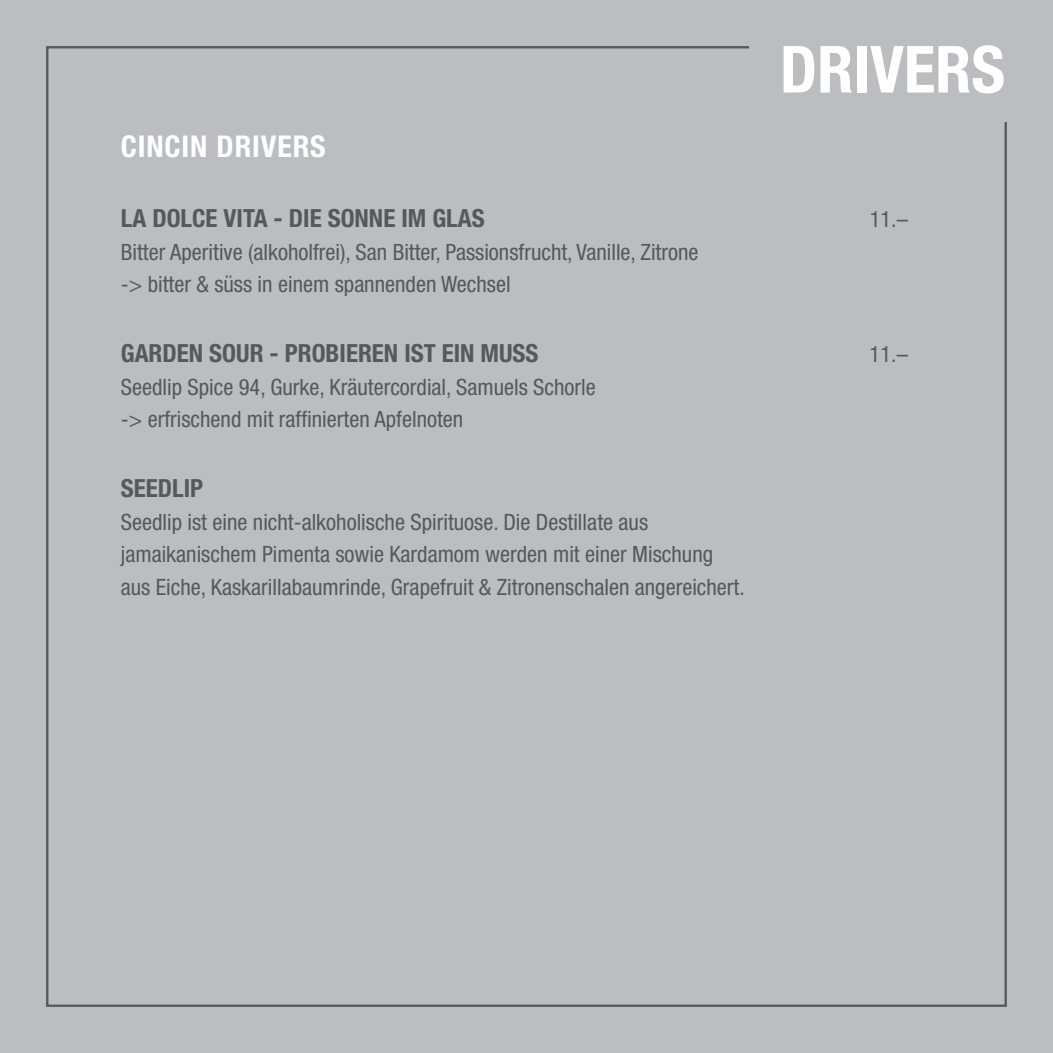
<style>
.page{position:relative;width:1053px;height:1053px;background:#fff}
.page>*{position:absolute;margin:0;border:0;box-sizing:border-box;transform-origin:0 0}
.t1{font:700 condensed 65px "Helvetica Neue LT Std";color:#fff}
.t2{font:700 condensed 30px "Helvetica Neue LT Std";letter-spacing:.03em;color:#fff}
.t3{font:700 condensed 25px "Helvetica Neue LT Std";color:#57585a}
.t4{font:condensed 22.5px/32.5px "Helvetica Neue LT Std";color:#57585a}
</style>
<div class="page">
<div style="left:0;top:0;width:1052px;height:1052px;background:#bcbdc0"></div>
<h2 class="t2" style="left:121px;top:128px;width:206px">CINCIN DRIVERS</h2>
<h1 class="t1" style="left:779px;top:30px;width:227px">DRIVERS</h1>
<p class="t3" style="left:121px;top:203px;width:365px">LA DOLCE VITA - DIE SONNE IM GLAS</p>
<p class="t4" style="left:869px;top:203px;width:40px">11.–</p>
<p class="t4" style="left:121px;top:235px;width:579px">Bitter Aperitive (alkoholfrei), San Bitter, Passionsfrucht, Vanille, Zitrone -&gt; bitter &amp; süss in einem spannenden Wechsel</p>
<p class="t3" style="left:121px;top:338px;width:419px">GARDEN SOUR - PROBIEREN IST EIN MUSS</p>
<p class="t4" style="left:869px;top:338px;width:40px">11.–</p>
<p class="t4" style="left:121px;top:370px;width:476px">Seedlip Spice 94, Gurke, Kräutercordial, Samuels Schorle -&gt; erfrischend mit raffinierten Apfelnoten</p>
<p class="t3" style="left:121px;top:473px;width:84px">SEEDLIP</p>
<p class="t4" style="left:121px;top:505px;width:625px">Seedlip ist eine nicht-alkoholische Spirituose. Die Destillate aus jamaikanischem Pimenta sowie Kardamom werden mit einer Mischung aus Eiche, Kaskarillabaumrinde, Grapefruit &amp; Zitronenschalen angereichert.</p>
</div>
